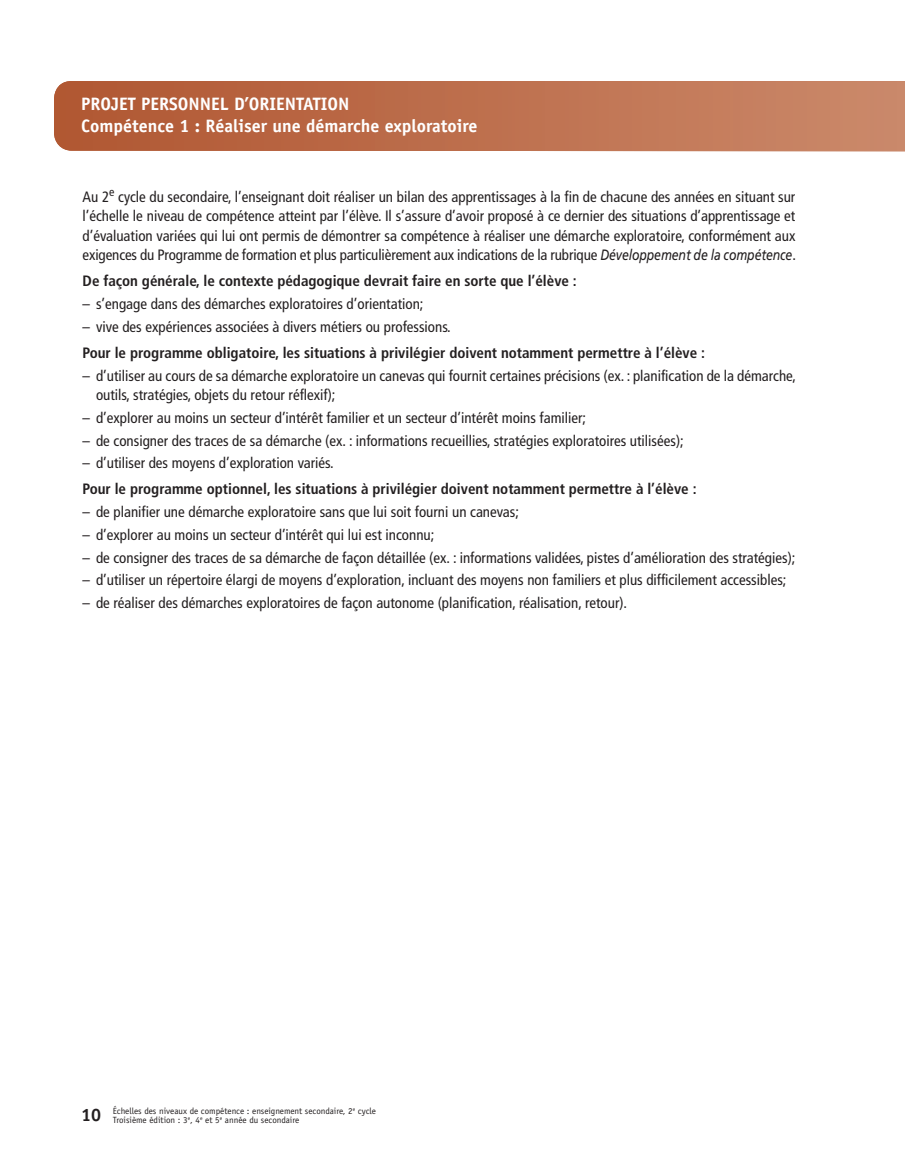
<style>
.page{position:relative;width:905px;height:1175px;background:#fff}
.page>*{position:absolute;margin:0;border:0;box-sizing:border-box;transform-origin:0 0}
.t1{font:700 18px/21.6px "Officina Sans";color:#fff}
.t2{font:condensed 15px/19.5px "Frutiger";color:#231f20;text-align:justify}
.t3{font:700 condensed 15px "Frutiger";color:#231f20}
.t4{font:9px/9px "Officina Sans";color:#231f20}
.s1{font-style:italic;font-stretch:normal}
.s2{font-weight:700;font-size:18px}
</style>
<div class="page">
<svg style="left:54px;top:81px;width:850px;height:70px;background:#bd6f4e"></svg>
<p class="t1" style="left:81px;top:95px;width:398px">PROJET PERSONNEL D’ORIENTATION<br>Compétence 1 : Réaliser une démarche exploratoire</p>
<p class="t2" style="left:82px;top:188px;width:715px">Au 2<sup>e</sup> cycle du secondaire, l’enseignant doit réaliser un bilan des apprentissages à la fin de chacune des années en situant sur l’échelle le niveau de compétence atteint par l’élève. Il s’assure d’avoir proposé à ce dernier des situations d’apprentissage et d’évaluation variées qui lui ont permis de démontrer sa compétence à réaliser une démarche exploratoire, conformément aux exigences du Programme de formation et plus particulièrement aux indications de la rubrique <span class="s1">Développement de la compétence</span>.</p>
<p class="t3" style="left:82px;top:275px;width:496px">De façon générale, le contexte pédagogique devrait faire en sorte que l’élève :</p>
<p class="t2" style="left:83px;top:295px;width:342px">– s’engage dans des démarches exploratoires d’orientation;</p>
<p class="t2" style="left:83px;top:318px;width:370px">– vive des expériences associées à divers métiers ou professions.</p>
<p class="t3" style="left:83px;top:346px;width:624px">Pour le programme obligatoire, les situations à privilégier doivent notamment permettre à l’élève :</p>
<p class="t2" style="left:96px;top:367px;width:701px;text-indent:-14px">– d’utiliser au cours de sa démarche exploratoire un canevas qui fournit certaines précisions (ex. : planification de la démarche, outils, stratégies, objets du retour réflexif);</p>
<p class="t2" style="left:83px;top:409px;width:505px">– d’explorer au moins un secteur d’intérêt familier et un secteur d’intérêt moins familier;</p>
<p class="t2" style="left:83px;top:432px;width:602px">– de consigner des traces de sa démarche (ex. : informations recueillies, stratégies exploratoires utilisées);</p>
<p class="t2" style="left:83px;top:454px;width:253px">– d’utiliser des moyens d’exploration variés.</p>
<p class="t3" style="left:83px;top:483px;width:615px">Pour le programme optionnel, les situations à privilégier doivent notamment permettre à l’élève :</p>
<p class="t2" style="left:83px;top:503px;width:438px">– de planifier une démarche exploratoire sans que lui soit fourni un canevas;</p>
<p class="t2" style="left:83px;top:526px;width:353px">– d’explorer au moins un secteur d’intérêt qui lui est inconnu;</p>
<p class="t2" style="left:83px;top:549px;width:714px">– de consigner des traces de sa démarche de façon détaillée (ex. : informations validées, pistes d’amélioration des stratégies);</p>
<p class="t2" style="left:83px;top:571px;width:705px">– d’utiliser un répertoire élargi de moyens d’exploration, incluant des moyens non familiers et plus difficilement accessibles;</p>
<p class="t2" style="left:83px;top:594px;width:546px">– de réaliser des démarches exploratoires de façon autonome (planification, réalisation, retour).</p>
<p class="t4" style="left:113px;top:1107px;width:265px;text-indent:-32px"><span class="s2">10</span> Échelles des niveaux de compétence : enseignement secondaire, 2<sup>e</sup> cycle<br>Troisième édition : 3<sup>e</sup>, 4<sup>e</sup> et 5<sup>e</sup> année du secondaire</p>
</div>
